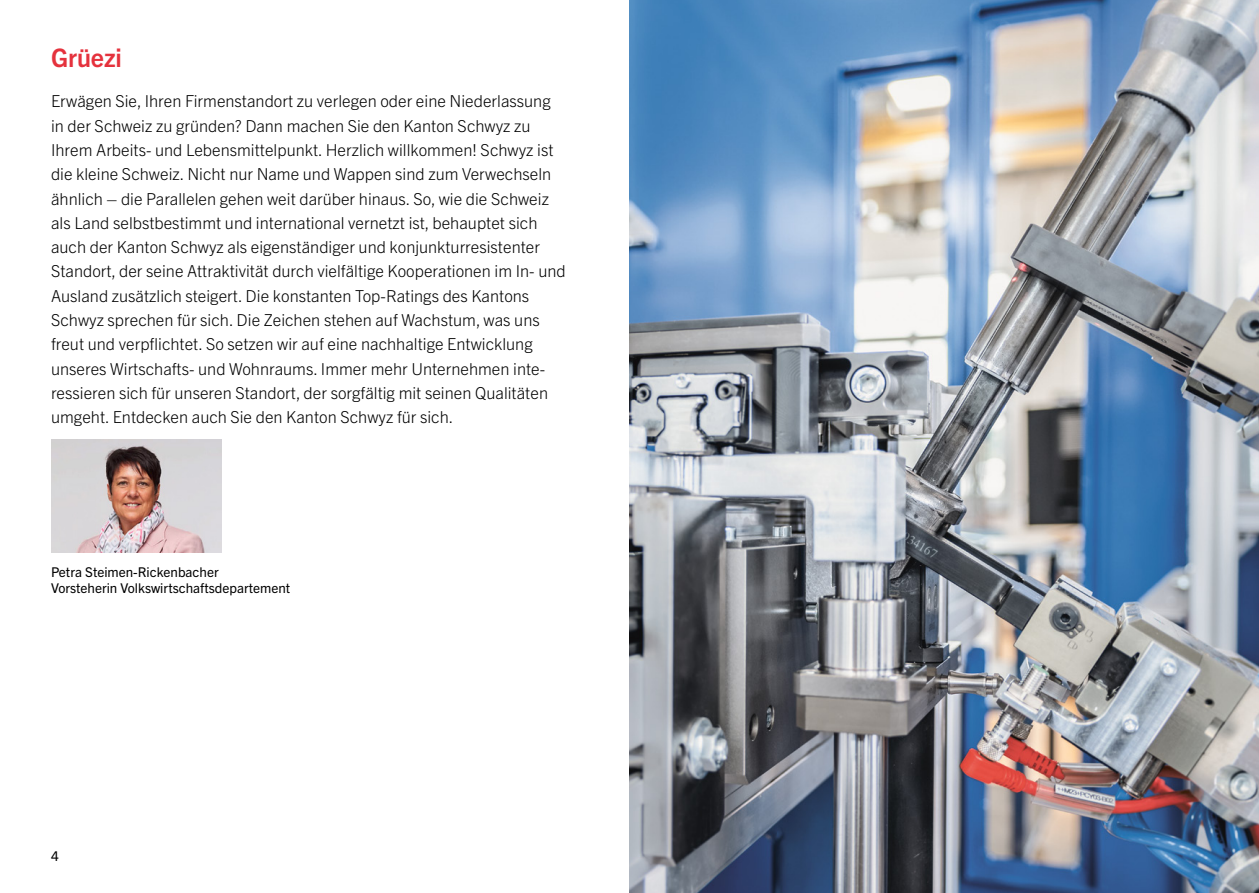
<style>
.page{position:relative;width:1259px;height:893px;background:#fff}
.page>*{position:absolute;margin:0;border:0;box-sizing:border-box;transform-origin:0 0}
.t1{font:700 25.5px "Trade Gothic Next LT Pro";color:#e5323d}
.t2{font:300 16.5px/24.3px "Trade Gothic Next LT Pro";color:#000}
.t3{font:13.5px/16.2px "Trade Gothic Next LT Pro";color:#000}
</style>
<div class="page">
<img style="left:51px;top:439px;width:170px;height:114px">
<img style="left:629px;top:0;width:630px;height:893px">
<h1 class="t1" style="left:51px;top:40px;width:72px">Grüezi</h1>
<p class="t2" style="left:51px;top:88px;width:516px">Erwägen Sie, Ihren Firmenstandort zu verlegen oder eine Niederlassung in der Schweiz zu gründen? Dann machen Sie den Kanton Schwyz zu Ihrem Arbeits- und Lebensmittelpunkt. Herzlich willkommen! Schwyz ist die kleine Schweiz. Nicht nur Name und Wappen sind zum Verwechseln ähnlich – die Parallelen gehen weit darüber hinaus. So, wie die Schweiz als Land selbstbestimmt und international vernetzt ist, behauptet sich auch der Kanton Schwyz als eigenständiger und konjunkturresistenter Standort, der seine Attraktivität durch vielfältige Kooperationen im In- und Ausland zusätzlich steigert. Die konstanten Top-Ratings des Kantons Schwyz sprechen für sich. Die Zeichen stehen auf Wachstum, was uns freut und verpflichtet. So setzen wir auf eine nachhaltige Entwicklung unseres Wirtschafts- und Wohnraums. Immer mehr Unternehmen inte&shy;ressieren sich für unseren Standort, der sorgfältig mit seinen Qualitäten umgeht. Entdecken auch Sie den Kanton Schwyz für sich.</p>
<p class="t3" style="left:51px;top:563px;width:241px">Petra Steimen-Rickenbacher<br>Vorsteherin Volkswirtschaftsdepartement</p>
<p class="t3" style="left:51px;top:847px;width:9px">4</p>
</div>
